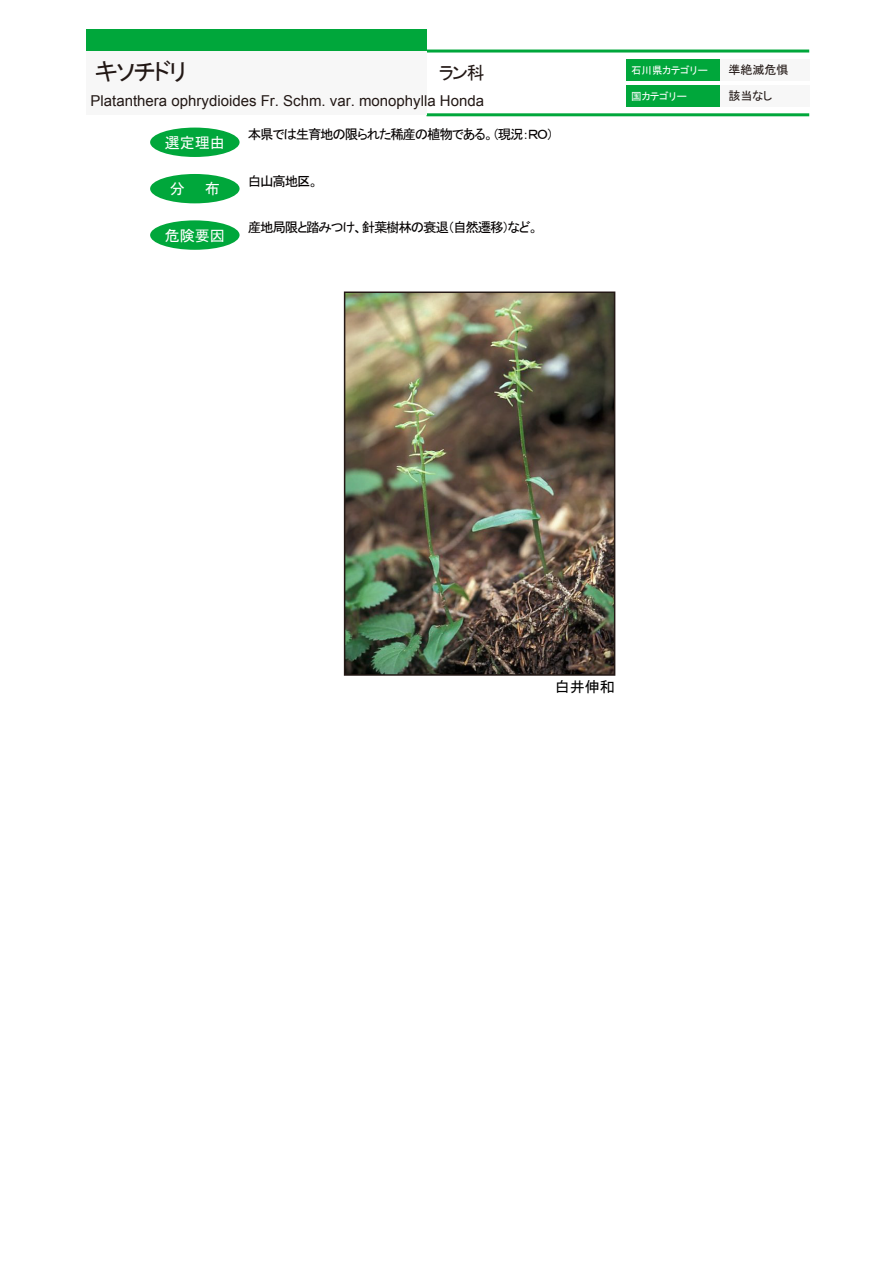
<style>
.page{position:relative;width:893px;height:1263px;background:#fff}
.page>*{position:absolute;margin:0;border:0;box-sizing:border-box;transform-origin:0 0}
.t1{font:24px "MS P Gothic";letter-spacing:-.07em;color:#221815}
.t2{font:18px "MS P Gothic";color:#221815}
.t3{font:15px "Arial";color:#221815}
.t4{font:15px "MS P Gothic";color:#fff}
.t5{font:15px "MS P Gothic";color:#000}
.t6{font:13.5px "MS P Gothic";letter-spacing:-.09em;color:#040000}
.t7{font:12px "MS P Gothic";color:#221815}
.t8{font:10.5px "MS P Gothic";color:#fff}
</style>
<div class="page">
<div style="left:720px;top:60px;width:89px;height:21px;background:#f7f7f7"></div>
<div style="left:720px;top:85px;width:89px;height:21px;background:#f7f7f7"></div>
<div style="left:626px;top:85px;width:94px;height:21px;background:#00a73b"></div>
<div style="left:626px;top:60px;width:94px;height:21px;background:#00a73b"></div>
<hr style="left:426px;top:50px;width:383px;height:3px;background:#00a73b">
<hr style="left:426px;top:113px;width:383px;height:3px;background:#00a73b">
<div style="left:86px;top:51px;width:340px;height:64px;background:#f7f7f7"></div>
<div style="left:86px;top:30px;width:340px;height:21px;background:#00a73b"></div>
<div style="left:150px;top:128px;width:90px;height:29px;background:#00a73b;border-radius:50%"></div>
<div style="left:150px;top:220px;width:90px;height:30px;background:#00a73b;border-radius:50%"></div>
<div style="left:150px;top:174px;width:90px;height:29px;background:#00a73b;border-radius:50%"></div>
<img style="left:347px;top:294px;width:265px;height:379px">
<div style="left:344px;top:291px;width:271px;height:385px;border:2px solid #231815"></div>
<h1 class="t1" style="left:95px;top:60px;width:94px">キソチドリ</h1>
<h2 class="t2" style="left:439px;top:64px;width:47px">ラン科</h2>
<p class="t7" style="left:728px;top:64px;width:61px">準絶滅危惧</p>
<p class="t3" style="left:91px;top:91px;width:395px">Platanthera ophrydioides Fr. Schm. var. monophylla Honda</p>
<p class="t8" style="left:631px;top:65px;width:78px">石川県カテゴリー</p>
<p class="t8" style="left:631px;top:91px;width:57px">国カテゴリー</p>
<p class="t7" style="left:728px;top:89px;width:46px">該当なし</p>
<p class="t4" style="left:165px;top:135px;width:61px">選定理由</p>
<p class="t4" style="left:170px;top:181px;width:51px">分　　布</p>
<p class="t4" style="left:165px;top:228px;width:61px">危険要因</p>
<p class="t6" style="left:248px;top:128px;width:307px">本県では生育地の限られた稀産の植物である。（現況：ＲＯ）</p>
<p class="t6" style="left:248px;top:174px;width:72px">白山高地区。</p>
<p class="t6" style="left:248px;top:221px;width:292px">産地局限と踏みつけ、針葉樹林の衰退（自然遷移）など。</p>
<p class="t5" style="left:555px;top:679px;width:61px">白井伸和</p>
</div>
